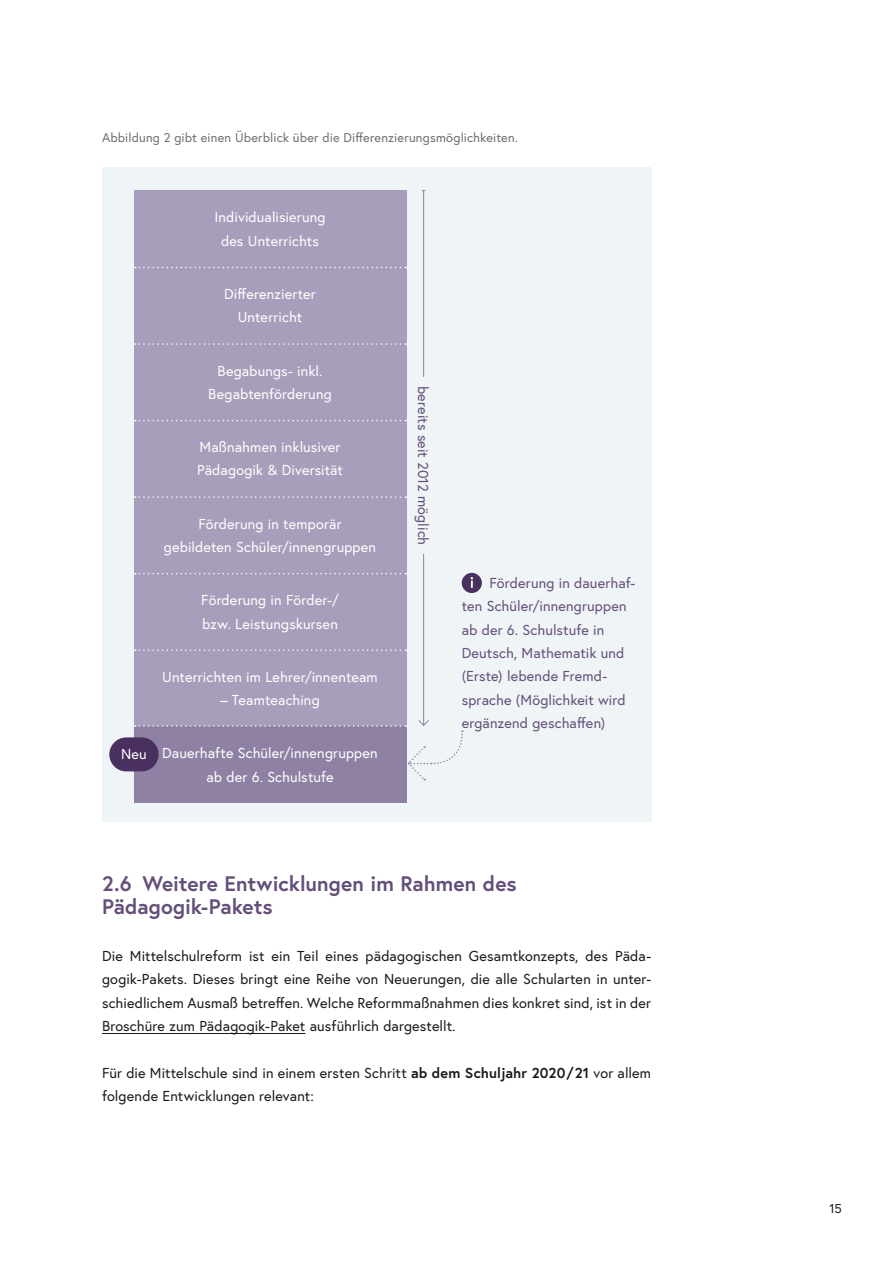
<style>
.page{position:relative;width:893px;height:1263px;background:#fff}
.page>*{position:absolute;margin:0;border:0;box-sizing:border-box;transform-origin:0 0}
.t1{font:700 21px/23.4px "Europa Austria";color:#644f7a}
.p_Abstand_danach{font:14.4px/23.4px "Europa Austria";letter-spacing:.01em;color:#1a1a18;text-align:justify}
.t2{font:14.4px/23.4px "Europa Austria";letter-spacing:.01em;color:#fff;text-align:center}
.t3{font:14.4px/23.4px "Europa Austria";letter-spacing:.01em;color:#644f7a}
.p_Bildbeschriftung{font:12.75px "Europa Austria";letter-spacing:.015em;color:#6f6f6e}
.t4{font:12.75px "Europa Austria";color:#1a1a18}
.s1{font-weight:700}
</style>
<div class="page">
<hr style="left:102px;top:1033px;width:204px;height:1px;background:#1a1a18">
<div style="left:102px;top:167px;width:549px;height:655px;background:#eff4f7"></div>
<div style="left:462px;top:573px;width:20px;height:20px;background:#49305e;border-radius:50%"></div>
<svg style="left:471px;top:577px;width:2px;height:11px"></svg>
<div style="left:134px;top:649px;width:272px;height:77px;background:#a89dba"></div>
<div style="left:134px;top:726px;width:272px;height:76px;background:#8f81a4"></div>
<div style="left:134px;top:420px;width:272px;height:76px;background:#a89dba"></div>
<div style="left:134px;top:343px;width:272px;height:77px;background:#a89dba"></div>
<div style="left:134px;top:267px;width:272px;height:76px;background:#a89dba"></div>
<div style="left:134px;top:190px;width:272px;height:77px;background:#a89dba"></div>
<div style="left:134px;top:496px;width:272px;height:77px;background:#a89dba"></div>
<div style="left:134px;top:573px;width:272px;height:76px;background:#a89dba"></div>
<svg style="left:135px;top:649px;width:271px;height:2px"></svg>
<svg style="left:135px;top:573px;width:271px;height:1px"></svg>
<svg style="left:135px;top:496px;width:271px;height:2px"></svg>
<svg style="left:135px;top:420px;width:271px;height:1px"></svg>
<svg style="left:135px;top:343px;width:271px;height:2px"></svg>
<svg style="left:135px;top:267px;width:271px;height:1px"></svg>
<div style="left:109px;top:737px;width:50px;height:34px;background:#49305e;border-radius:17px"></div>
<hr style="left:423px;top:191px;width:1px;height:534px;background:#8f81a4">
<div style="left:409px;top:377px;width:29px;height:177px;background:#eff4f7"></div>
<svg style="left:135px;top:719px;width:328px;height:61px"></svg>
<p class="p_Bildbeschriftung" style="left:102px;top:130px;width:417px">Abbildung 2 gibt einen Überblick über die Differenzierungsmöglichkeiten.</p>
<p class="t2" style="left:214px;top:205px;width:113px">Individualisierung des Unterrichts</p>
<p class="t2" style="left:121px;top:742px;width:27px">Neu</p>
<p class="t2" style="left:224px;top:282px;width:93px">Differenzierter<br>Unterricht</p>
<p class="t2" style="left:208px;top:358px;width:125px">Begabungs- inkl.<br>Begabtenförderung</p>
<p class="t2" style="left:197px;top:435px;width:147px;text-align:left">Maßnahmen inklusiver<br>Pädagogik &amp; Diversität</p>
<p class="t2" style="left:164px;top:512px;width:214px">Förderung in temporär gebildeten Schüler/innengruppen</p>
<p class="t2" style="left:201px;top:588px;width:139px;text-align:left">Förderung in Förder-/ bzw. Leistungskursen</p>
<p class="t2" style="left:162px;top:665px;width:217px">Unterrichten im Lehrer/innenteam</p>
<p class="t2" style="left:220px;top:688px;width:101px">– Teamteaching</p>
<p class="t2" style="left:162px;top:741px;width:217px">Dauerhafte Schüler/innengruppen ab der 6. Schulstufe</p>
<p class="t3" style="left:435px;top:386px;width:161px;rotate:90deg">bereits seit 2012 möglich</p>
<p class="t3" style="left:462px;top:571px;width:175px;text-indent:28px">Förderung in dauerhaf&shy;ten Schüler/innengruppen ab der 6. Schulstufe in<br>Deutsch, Mathematik und (Erste) lebende Fremd&shy;sprache (Möglichkeit wird ergänzend geschaffen)</p>
<h2 class="t1" style="left:102px;top:871px;width:416px">2.6 Weitere Entwicklungen im Rahmen des<br>Pädagogik-Pakets</h2>
<p class="p_Abstand_danach" style="left:102px;top:944px;width:551px">Die Mittelschulreform ist ein Teil eines pädagogischen Gesamtkonzepts, des Päda&shy;gogik‑Pakets. Dieses bringt eine Reihe von Neuerungen, die alle Schularten in unter&shy;schiedlichem Ausmaß betreffen. Welche Reformmaßnahmen dies konkret sind, ist in der Broschüre zum Pädagogik-Paket ausführlich dargestellt.</p>
<p class="p_Abstand_danach" style="left:102px;top:1061px;width:551px">Für die Mittelschule sind in einem ersten Schritt <span class="s1">ab dem Schuljahr 2020/21</span> vor allem folgende Entwicklungen relevant:</p>
<p class="t4" style="left:829px;top:1200px;width:14px">15</p>
</div>
